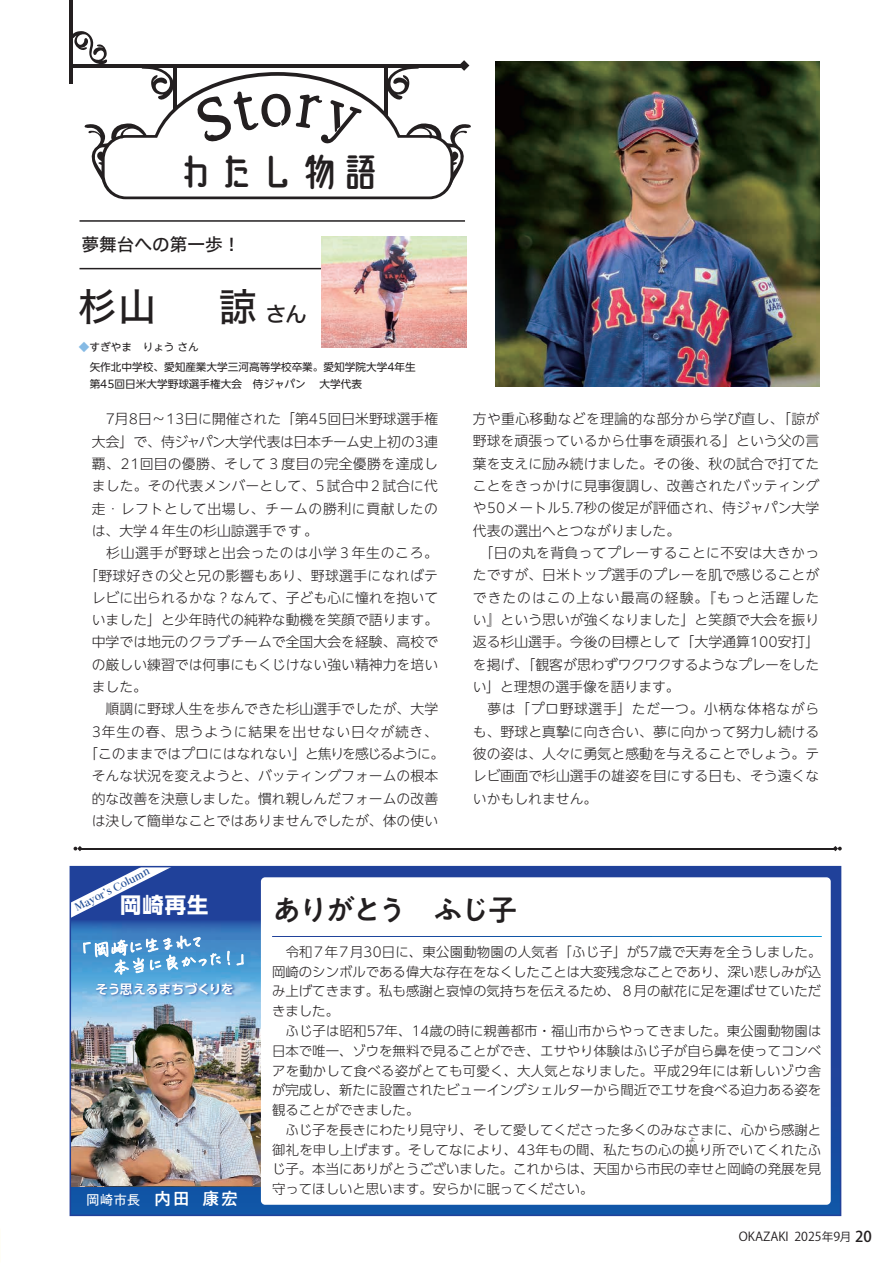
<style>
.page{position:relative;width:893px;height:1263px;background:#fff}
.page>*{position:absolute;margin:0;border:0;box-sizing:border-box;transform-origin:0 0}
.t1{font:42.45px "Ronde B Square";letter-spacing:-.075em;color:#231f20;scale:1.05 1}
.t2{font:38.25px "Hiragino UD Sans F Std N W5";color:#231f20}
.t3{font:500 29.7px "PA1 Gothic Std";letter-spacing:-.095em;color:#231f20}
.t4{font:700 21.3px "UD Shin Go Pr 6";color:#fff}
.t5{font:17.7px "Hiragino UD Sans F Std N W5";color:#231f20}
.t6{font:16.95px/19.2px "hanatotyoutyo";color:#fff}
.t7{font:300 13.8px "PUD Shin Go NT Pr 6 N";letter-spacing:.005em;color:#231f20}
.t8{font:300 13.8px "PUD Shin Go NT Pr 6 N";letter-spacing:.025em;color:#231f20}
.t9{font:300 13.8px "PUD Shin Go NT Pr 6 N";letter-spacing:.045em;color:#231f20}
.t10{font:300 13.8px "PUD Shin Go NT Pr 6 N";letter-spacing:-.03em;color:#231f20}
.t11{font:300 13.8px "PUD Shin Go NT Pr 6 N";letter-spacing:.03em;color:#231f20}
.t12{font:300 13.8px "PUD Shin Go NT Pr 6 N";letter-spacing:.06em;color:#231f20}
.t13{font:300 13.8px "PUD Shin Go NT Pr 6 N";letter-spacing:.07em;color:#231f20}
.t14{font:13.65px "PA1 Gothic Std";color:#fff}
.t15{font:300 13.35px/19.8px "UD Shin Go Pr 6 N";color:#231f20}
.t16{font:700 12.75px "UD Shin Go Pr 6 De";letter-spacing:-.01em;color:#fff}
.t17{font:12.3px "Koz Go Pro";color:#231f20}
.t18{font:10.65px/17px "PUD Shin Go NT Pr 6 N";color:#231f20}
.t19{font:700 expanded 9.75px "Reim Pr 6";color:#214e97}
.t20{font:300 6px "UD Shin Go Pr 6 N";color:#231f20;scale:1.11 1}
.s1{font-size:21.3px}
.s2{color:#85bae4}
.s3{font-weight:500;font-size:16.95px}
.s4{font-size:11.7px}
.s5{font-weight:500;font-size:14.85px}
</style>
<div class="page">
<hr style="left:81px;top:848px;width:558px;height:1px;background:#231f20">
<svg style="left:74px;top:846px;width:9px;height:5px"></svg>
<hr style="left:639px;top:848px;width:195px;height:1px;background:#231f20">
<svg style="left:833px;top:846px;width:9px;height:5px"></svg>
<div style="left:70px;top:867px;width:771px;height:348px;background:linear-gradient(to right,#154fa3,#1a4aa0)"></div>
<img style="left:73px;top:917px;width:188px;height:102px">
<img style="left:73px;top:1019px;width:188px;height:167px">
<svg style="left:83px;top:936px;width:137px;height:38px;background:#69a8d7"></svg>
<svg style="left:227px;top:945px;width:3px;height:20px"></svg>
<svg style="left:237px;top:954px;width:6px;height:11px"></svg>
<img style="left:93px;top:981px;width:145px;height:22px">
<svg style="left:73px;top:869px;width:100px;height:49px"></svg>
<div style="left:70px;top:866px;width:771px;height:350px;border:2px solid #20419a"></div>
<div style="left:261px;top:877px;width:570px;height:328px;background:#fff;border-radius:4px"></div>
<img style="left:496px;top:62px;width:324px;height:325px">
<hr style="left:80px;top:268px;width:385px;height:1px;background:#231f20">
<hr style="left:80px;top:220px;width:385px;height:2px;background:#231f20">
<hr style="left:69px;top:0;width:4px;height:84px;background:#231f20">
<img style="left:322px;top:237px;width:145px;height:110px">
<svg style="left:73px;top:31px;width:398px;height:169px"></svg>
<h1 class="t1" style="left:173px;top:146px;width:201px">わたし物語</h1>
<p class="t5" style="left:81px;top:231px;width:160px">夢舞台への第一歩！</p>
<h2 class="t2" style="left:78px;top:277px;width:230px">杉山　諒　<span class="s1">さん</span></h2>
<p class="t18" style="left:79px;top:339px;width:121px"><span class="s2">◆</span>すぎやま　りょう さん</p>
<p class="t18" style="left:90px;top:359px;width:328px">矢作北中学校、愛知産業大学三河高等学校卒業。愛知学院大学4年生第45回日米大学野球選手権大会　侍ジャパン　 大学代表</p>
<p class="t7" style="left:92px;top:408px;width:348px">　7月8日～13日に開催された「第45回日米野球選手権</p>
<p class="t10" style="left:92px;top:431px;width:348px">大会」で、侍ジャパン大学代表は日本チーム史上初の3連</p>
<p class="t11" style="left:92px;top:453px;width:348px">覇、21回目の優勝、そして 3 度目の完全優勝を達成し</p>
<p class="t7" style="left:92px;top:475px;width:348px">ました。その代表メンバーとして、5 試合中2試合に代</p>
<p class="t9" style="left:92px;top:498px;width:348px">走・レフトとして出場し、チームの勝利に貢献したの</p>
<p class="t7" style="left:92px;top:520px;width:228px">は、大学 4 年生の杉山諒選手です。</p>
<p class="t9" style="left:92px;top:542px;width:348px">　杉山選手が野球と出会ったのは小学3 年生のころ。</p>
<p class="t8" style="left:84px;top:565px;width:355px">「野球好きの父と兄の影響もあり、野球選手になればテ</p>
<p class="t7" style="left:92px;top:587px;width:348px">レビに出られるかな？なんて、子ども心に憧れを抱いて</p>
<p class="t7" style="left:92px;top:609px;width:348px">いました」と少年時代の純粋な動機を笑顔で語ります。</p>
<p class="t7" style="left:92px;top:631px;width:348px">中学では地元のクラブチームで全国大会を経験、高校で</p>
<p class="t7" style="left:92px;top:654px;width:348px">の厳しい練習では何事にもくじけない強い精神力を培い</p>
<p class="t7" style="left:92px;top:676px;width:57px">ました。</p>
<p class="t7" style="left:92px;top:698px;width:348px">　順調に野球人生を歩んできた杉山選手でしたが、大学</p>
<p class="t12" style="left:92px;top:721px;width:348px">3年生の春、思うように結果を出せない日々が続き、</p>
<p class="t7" style="left:84px;top:743px;width:361px">「このままではプロにはなれない」と焦りを感じるように。</p>
<p class="t7" style="left:92px;top:765px;width:348px">そんな状況を変えようと、バッティングフォームの根本</p>
<p class="t7" style="left:92px;top:788px;width:348px">的な改善を決意しました。慣れ親しんだフォームの改善</p>
<p class="t7" style="left:92px;top:810px;width:348px">は決して簡単なことではありませんでしたが、体の使い</p>
<p class="t8" style="left:473px;top:408px;width:348px">方や重心移動などを理論的な部分から学び直し、「諒が</p>
<p class="t7" style="left:473px;top:431px;width:348px">野球を頑張っているから仕事を頑張れる」という父の言</p>
<p class="t7" style="left:473px;top:453px;width:348px">葉を支えに励み続けました。その後、秋の試合で打てた</p>
<p class="t7" style="left:473px;top:475px;width:348px">ことをきっかけに見事復調し、改善されたバッティング</p>
<p class="t7" style="left:473px;top:497px;width:348px">や50メートル5.7秒の俊足が評価され、侍ジャパン大学</p>
<p class="t7" style="left:473px;top:520px;width:209px">代表の選出へとつながりました。</p>
<p class="t8" style="left:480px;top:542px;width:341px">「日の丸を背負ってプレーすることに不安は大きかっ</p>
<p class="t7" style="left:473px;top:564px;width:348px">たですが、日米トップ選手のプレーを肌で感じることが</p>
<p class="t13" style="left:473px;top:587px;width:348px">できたのはこの上ない最高の経験。『もっと活躍した</p>
<p class="t7" style="left:473px;top:609px;width:348px">い』という思いが強くなりました」と笑顔で大会を振り</p>
<p class="t7" style="left:473px;top:631px;width:348px">返る杉山選手。今後の目標として「大学通算100安打」</p>
<p class="t10" style="left:473px;top:654px;width:348px">を掲げ、「観客が思わずワクワクするようなプレーをした</p>
<p class="t7" style="left:473px;top:676px;width:208px">い」と理想の選手像を語ります。</p>
<p class="t9" style="left:473px;top:698px;width:348px">　夢は「プロ野球選手」ただ一つ。小柄な体格ながら</p>
<p class="t7" style="left:473px;top:721px;width:348px">も、野球と真摯に向き合い、夢に向かって努力し続ける</p>
<p class="t7" style="left:473px;top:743px;width:348px">彼の姿は、人々に勇気と感動を与えることでしょう。テ</p>
<p class="t7" style="left:473px;top:765px;width:348px">レビ画面で杉山選手の雄姿を目にする日も、そう遠くな</p>
<p class="t7" style="left:473px;top:788px;width:126px">いかもしれません。</p>
<p class="t19" style="left:72px;top:901px;width:84px;rotate:-27deg">Mayor’s Column</p>
<h3 class="t4" style="left:120px;top:887px;width:90px">岡崎再生</h3>
<p class="t6" style="left:74px;top:941px;width:177px;rotate:-5deg">「岡崎に生まれて<br>　　本当に良かった！」</p>
<p class="t16" style="left:95px;top:979px;width:140px">そう思えるまちづくりを</p>
<p class="t14" style="left:86px;top:1192px;width:154px">岡崎市長 <span class="s3">内田 康宏</span></p>
<h3 class="t3" style="left:272px;top:893px;width:247px">ありがとう　ふじ子</h3>
<p class="t15" style="left:272px;top:941px;width:551px">　令和7年7月30日に、東公園動物園の人気者「ふじ子」が57歳で天寿を全うしました。岡崎のシンボルである偉大な存在をなくしたことは大変残念なことであり、深い悲しみが込み上げてきます。私も感謝と哀悼の気持ちを伝えるため、８月の献花に足を運ばせていただきました。<br>　ふじ子は昭和57年、14歳の時に親善都市・福山市からやってきました。東公園動物園は日本で唯一、ゾウを無料で見ることができ、エサやり体験はふじ子が自ら鼻を使ってコンベアを動かして食べる姿がとても可愛く、大人気となりました。平成29年には新しいゾウ舎が完成し、新たに設置されたビューイングシェルターから間近でエサを食べる迫力ある姿を観ることができました。<br>　ふじ子を長きにわたり見守り、そして愛してくださった多くのみなさまに、心から感謝と御礼を申し上げます。そしてなにより、43年もの間、私たちの心の拠り所でいてくれたふ</p>
<p class="t20" style="left:689px;top:1135px;width:8px">よ</p>
<p class="t15" style="left:272px;top:1159px;width:551px">じ子。本当にありがとうございました。これからは、天国から市民の幸せと岡崎の発展を見守ってほしいと思います。安らかに眠ってください。</p>
<p class="t17" style="left:739px;top:1229px;width:135px">OKAZAKI 2025<span class="s4">年</span>9<span class="s4">月</span> <span class="s5">20</span></p>
</div>
